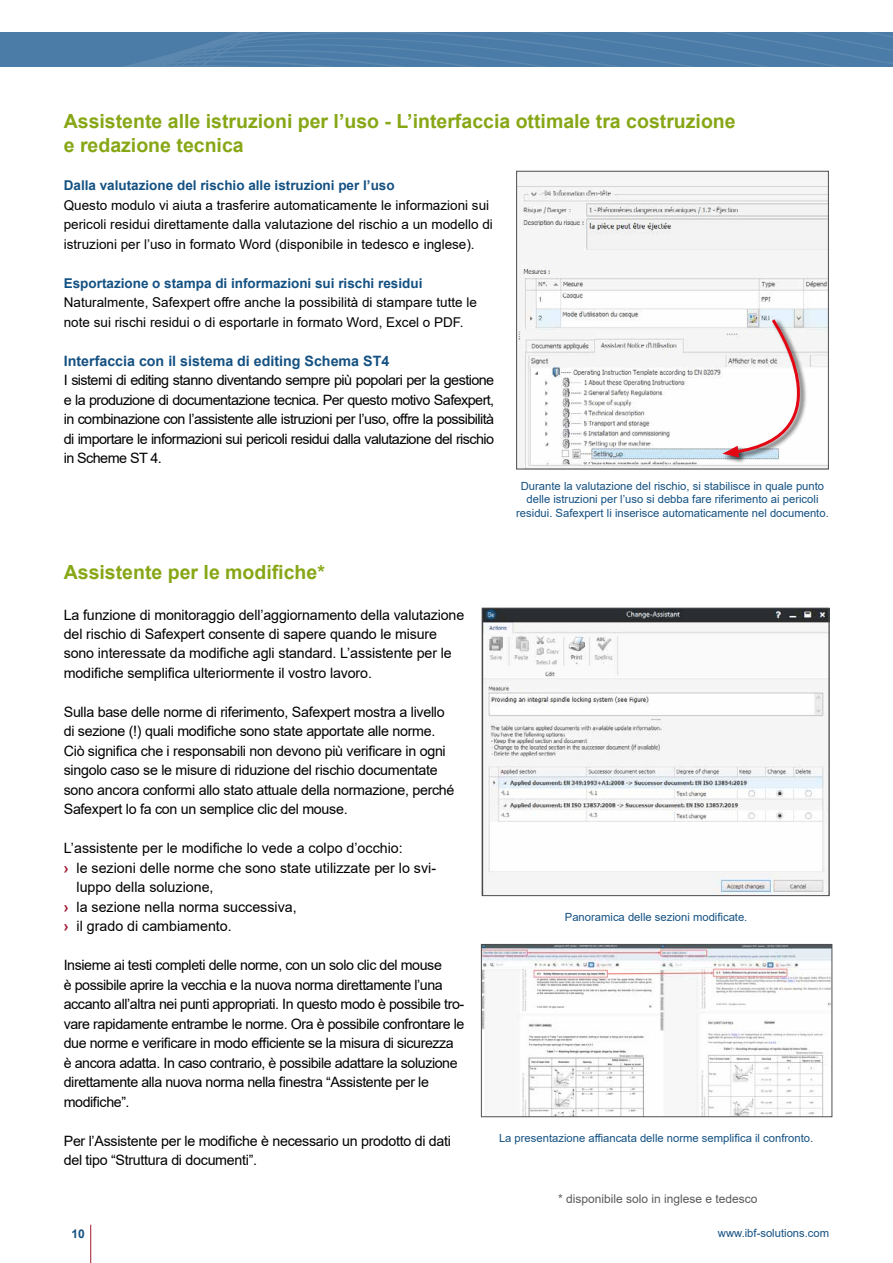
<style>
.page{position:relative;width:893px;height:1263px;background:#fff}
.page>*{position:absolute;margin:0;border:0;box-sizing:border-box;transform-origin:0 0}
.t1{font:700 19.5px/24px "Arial";color:#87a716}
.t2{font:14.25px/19.5px "Arial";letter-spacing:-.02em;color:#000}
.t3{font:14.25px "Arial";color:#000}
.t4{font:700 14.25px "Arial";color:#145182}
.t5{font:13.5px/19.5px "Arial";color:#000}
.t6{font:700 13.5px "Arial";color:#145182}
.t7{font:12px "Arial";color:#5a5a59}
.t8{font:700 12px "Arial";color:#145182}
.t9{font:11.25px/13.5px "Arial";color:#145182;text-align:center}
.s1{font-weight:700;color:#a11930}
</style>
<div class="page">
<hr style="left:90px;top:1225px;width:1px;height:38px;background:#a11930">
<svg style="left:0;top:32px;width:893px;height:35px"></svg>
<img style="left:518px;top:185px;width:309px;height:282px">
<div style="left:516px;top:171px;width:313px;height:298px;border:1px solid #4e4d4f"></div>
<div style="left:722px;top:318px;width:85px;height:146px;background:#000;opacity:.75"></div>
<svg style="left:722px;top:317px;width:107px;height:140px"></svg>
<img style="left:484px;top:610px;width:343px;height:284px">
<div style="left:482px;top:608px;width:347px;height:288px;border:1px solid #4e4d4f"></div>
<img style="left:483px;top:946px;width:347px;height:169px">
<div style="left:481px;top:944px;width:351px;height:173px;border:1px solid #4e4d4f"></div>
<h1 class="t1" style="left:64px;top:109px;width:673px">Assistente alle istruzioni per l’uso - L’interfaccia ottimale tra costruzione e redazione tecnica</h1>
<p class="t6" style="left:64px;top:176px;width:332px">Dalla valutazione del rischio alle istruzioni per l’uso</p>
<p class="t5" style="left:64px;top:195px;width:431px">Questo modulo vi aiuta a trasferire automaticamente le informazioni sui pericoli residui direttamente dalla valutazione del rischio a un modello di istruzioni per l’uso in formato Word (disponibile in tedesco e inglese).</p>
<p class="t6" style="left:64px;top:274px;width:360px">Esportazione o stampa di informazioni sui rischi residui</p>
<p class="t5" style="left:64px;top:293px;width:415px">Naturalmente, Safexpert offre anche la possibilità di stampare tutte le note sui rischi residui o di esportarle in formato Word, Excel o PDF.</p>
<p class="t4" style="left:64px;top:351px;width:327px">Interfaccia con il sistema di editing Schema ST4</p>
<p class="t2" style="left:64px;top:371px;width:432px;text-align:justify">I sistemi di editing stanno diventando sempre più popolari per la gestione e la produzione di documentazione tecnica. Per questo motivo Safexpert, in combinazione con l’assistente alle istruzioni per l’uso, offre la possibilità di importare le informazioni sui pericoli residui dalla valutazione del rischio in Scheme ST 4.</p>
<p class="t9" style="left:516px;top:479px;width:314px">Durante la valutazione del rischio, si stabilisce in quale punto delle istruzioni per l’uso si debba fare riferimento ai pericoli residui. Safexpert li inserisce automaticamente nel documento.</p>
<h1 class="t1" style="left:64px;top:561px;width:263px">Assistente per le modifiche*</h1>
<p class="t2" style="left:64px;top:605px;width:402px">La funzione di monitoraggio dell’aggiornamento della valutazione del rischio di Safexpert consente di sapere quando le misure sono interessate da modifiche agli standard. L’assistente per le modifiche semplifica ulteriormente il vostro lavoro.</p>
<p class="t2" style="left:64px;top:702px;width:392px">Sulla base delle norme di riferimento, Safexpert mostra a livello di sezione (!) quali modifiche sono state apportate alle norme.<br>Ciò significa che i responsabili non devono più verificare in ogni singolo caso se le misure di riduzione del rischio documentate sono ancora conformi allo stato attuale della normazione, perché Safexpert lo fa con un semplice clic del mouse.</p>
<p class="t3" style="left:64px;top:839px;width:340px">L’assistente per le modifiche lo vede a colpo d’occhio:</p>
<p class="t3" style="left:64px;top:858px;width:374px"><span class="s1">›</span> le sezioni delle norme che sono state utilizzate per lo svi-</p>
<p class="t3" style="left:77px;top:878px;width:139px">luppo della soluzione,</p>
<p class="t3" style="left:64px;top:897px;width:234px"><span class="s1">›</span> la sezione nella norma successiva,</p>
<p class="t3" style="left:64px;top:917px;width:169px"><span class="s1">›</span> il grado di cambiamento.</p>
<p class="t2" style="left:64px;top:955px;width:402px">Insieme ai testi completi delle norme, con un solo clic del mouse<br>è possibile aprire la vecchia e la nuova norma direttamente l’una accanto all’altra nei punti appropriati. In questo modo è possibile tro&shy;vare rapidamente entrambe le norme. Ora è possibile confrontare le due norme e verificare in modo efficiente se la misura di sicurezza è ancora adatta. In caso contrario, è possibile adattare la soluzione direttamente alla nuova norma nella finestra “Assistente per le modifiche”.</p>
<p class="t2" style="left:64px;top:1131px;width:389px">Per l’Assistente per le modifiche è necessario un prodotto di dati del tipo “Struttura di documenti”.</p>
<p class="t9" style="left:565px;top:910px;width:184px">Panoramica delle sezioni modificate.</p>
<p class="t9" style="left:499px;top:1131px;width:316px">La presentazione affiancata delle norme semplifica il confronto.</p>
<p class="t7" style="left:558px;top:1190px;width:201px">* disponibile solo in inglese e tedesco</p>
<p class="t8" style="left:71px;top:1225px;width:15px">10</p>
<p class="t9" style="left:718px;top:1226px;width:113px">www.ibf-solutions.com</p>
</div>
